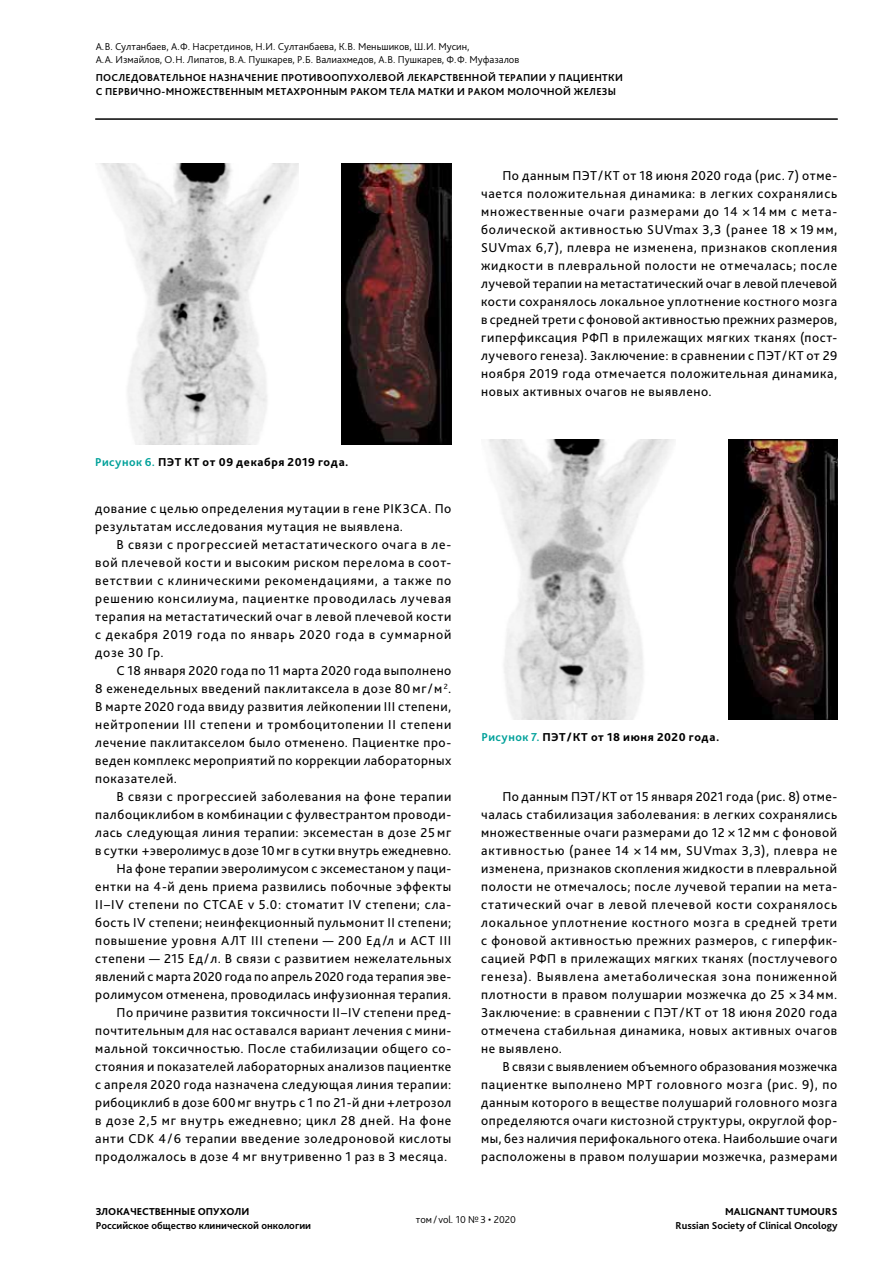
<style>
.page{position:relative;width:893px;height:1263px;background:#fff}
.page>*{position:absolute;margin:0;border:0;box-sizing:border-box;transform-origin:0 0}
.t1{font:13.5px/18px "Bliss Pro";letter-spacing:.045em;color:#000;text-align:justify}
.t2{font:13.5px "Bliss Pro";letter-spacing:.025em;color:#000}
.t3{font:800 12px "Bliss Pro";letter-spacing:.05em;color:#000}
.t4{font:300 10.5px/13.5px "Bliss Pro";color:#000}
.t5{font:700 10.5px/13.5px "Bliss Pro";letter-spacing:.025em;color:#000}
.t6{font:700 10.5px "Bliss Pro";color:#000}
.t7{font:800 10.5px "Bliss Pro";color:#000}
.s1{font-weight:700;color:#00a19a}
</style>
<div class="page">
<hr style="left:95px;top:119px;width:743px;height:1px;background:#000">
<img style="left:100px;top:164px;width:198px;height:280px">
<img style="left:341px;top:164px;width:110px;height:280px">
<img style="left:488px;top:439px;width:186px;height:281px">
<img style="left:728px;top:439px;width:110px;height:281px">
<p class="t4" style="left:96px;top:39px;width:425px">А.В. Султанбаев, А.Ф. Насретдинов, Н.И. Султанбаева, К.В. Меньшиков, Ш.И. Мусин,<br>А.А. Измайлов, О.Н. Липатов, В.А. Пушкарев, Р.Б. Валиахмедов, А.В. Пушкарев, Ф.Ф. Муфазалов</p>
<p class="t5" style="left:96px;top:71px;width:529px">ПОСЛЕДОВАТЕЛЬНОЕ НАЗНАЧЕНИЕ ПРОТИВООПУХОЛЕВОЙ ЛЕКАРСТВЕННОЙ ТЕРАПИИ У ПАЦИЕНТКИ<br>С ПЕРВИЧНО-МНОЖЕСТВЕННЫМ МЕТАХРОННЫМ РАКОМ ТЕЛА МАТКИ И РАКОМ МОЛОЧНОЙ ЖЕЛЕЗЫ</p>
<p class="t3" style="left:95px;top:454px;width:255px"><span class="s1">Рисунок 6.</span> ПЭТ КТ от 09 декабря 2019 года.</p>
<p class="t1" style="left:95px;top:499px;width:358px">дование с целью определения мутации в гене PIK3CA. По результатам исследования мутация не выявлена.</p>
<p class="t1" style="left:95px;top:535px;width:358px;text-indent:21px">В связи с прогрессией метастатического очага в ле‑ вой плечевой кости и высоким риском перелома в соот‑ ветствии с клиническими рекомендациями, а также по решению консилиума, пациентке проводилась лучевая терапия на метастатический очаг в левой плечевой кости с декабря 2019 года по январь 2020 года в суммарной дозе 30 Гр.</p>
<p class="t1" style="left:95px;top:661px;width:358px;text-indent:21px">С 18 января 2020 года по 11 марта 2020 года выполнено 8 еженедельных введений паклитаксела в дозе 80 мг/м<sup>2</sup>.<br>В марте 2020 года ввиду развития лейкопении III степени, нейтропении III степени и тромбоцитопении II степени лечение паклитакселом было отменено. Пациентке про‑ веден комплекс мероприятий по коррекции лабораторных показателей.</p>
<p class="t1" style="left:117px;top:787px;width:336px">В связи с прогрессией заболевания на фоне терапии</p>
<p class="t1" style="left:95px;top:805px;width:358px">палбоциклибом в комбинации с фулвестрантом проводи‑</p>
<p class="t1" style="left:95px;top:823px;width:358px">лась следующая линия терапии: эксеместан в дозе 25 мг</p>
<p class="t2" style="left:95px;top:842px;width:358px">в сутки +эверолимус в дозе 10мг в сутки внутрь ежедневно.</p>
<p class="t1" style="left:117px;top:859px;width:336px">На фоне терапии эверолимусом с эксеместаном у паци‑</p>
<p class="t1" style="left:95px;top:877px;width:358px">ентки на 4‑й день приема развились побочные эффекты</p>
<p class="t1" style="left:95px;top:895px;width:358px">II–IV степени по CTCAE v 5.0: стоматит IV степени; сла‑</p>
<p class="t1" style="left:95px;top:913px;width:358px">бость IV степени; неинфекционный пульмонит II степени;</p>
<p class="t1" style="left:95px;top:931px;width:358px">повышение уровня АЛТ III степени — 200 Ед/л и АСТ III</p>
<p class="t1" style="left:95px;top:949px;width:358px">степени — 215 Ед/л. В связи с развитием нежелательных</p>
<p class="t2" style="left:95px;top:968px;width:358px">явлений с марта 2020 года по апрель 2020 года терапия эве‑</p>
<p class="t1" style="left:95px;top:985px;width:358px">ролимусом отменена, проводилась инфузионная терапия.</p>
<p class="t1" style="left:117px;top:1003px;width:336px">По причине развития токсичности II–IV степени пред‑</p>
<p class="t1" style="left:95px;top:1021px;width:358px">почтительным для нас оставался вариант лечения с мини‑</p>
<p class="t1" style="left:95px;top:1039px;width:358px">мальной токсичностью. После стабилизации общего со‑</p>
<p class="t1" style="left:95px;top:1057px;width:358px">стояния и показателей лабораторных анализов пациентке</p>
<p class="t1" style="left:95px;top:1075px;width:358px">с апреля 2020 года назначена следующая линия терапии:</p>
<p class="t1" style="left:95px;top:1093px;width:358px">рибоциклиб в дозе 600мг внутрь с 1 по 21‑й дни +летрозол</p>
<p class="t1" style="left:95px;top:1111px;width:358px">в дозе 2,5 мг внутрь ежедневно; цикл 28 дней. На фоне</p>
<p class="t1" style="left:95px;top:1129px;width:358px">анти CDK 4/6 терапии введение золедроновой кислоты</p>
<p class="t1" style="left:95px;top:1147px;width:353px">продолжалось в дозе 4 мг внутривенно 1 раз в 3 месяца.</p>
<p class="t1" style="left:481px;top:166px;width:358px;text-indent:21px">По данным ПЭТ/КТ от 18 июня 2020 года (рис. 7) отме‑ чается положительная динамика: в легких сохранялись множественные очаги размерами до 14 × 14 мм с мета‑ болической активностью SUVmax 3,3 (ранее 18 × 19 мм, SUVmax 6,7), плевра не изменена, признаков скопления жидкости в плевральной полости не отмечалась; после лучевой терапии на метастатический очаг в левой плечевой кости сохранялось локальное уплотнение костного мозга в средней трети с фоновой активностью прежних размеров, гиперфиксация РФП в прилежащих мягких тканях (пост‑ лучевого генеза). Заключение: в сравнении с ПЭТ/КТ от 29 ноября 2019 года отмечается положительная динамика, новых активных очагов не выявлено.</p>
<p class="t3" style="left:482px;top:729px;width:239px"><span class="s1">Рисунок 7.</span> ПЭТ/КТ от 18 июня 2020 года.</p>
<p class="t1" style="left:481px;top:787px;width:358px;text-indent:21px">По данным ПЭТ/КТ от 15 января 2021 года (рис. 8) отме‑ чалась стабилизация заболевания: в легких сохранялись множественные очаги размерами до 12 × 12 мм с фоновой активностью (ранее 14 × 14 мм, SUVmax 3,3), плевра не изменена, признаков скопления жидкости в плевральной полости не отмечалось; после лучевой терапии на мета‑ статический очаг в левой плечевой кости сохранялось локальное уплотнение костного мозга в средней трети с фоновой активностью прежних размеров, с гиперфик‑ сацией РФП в прилежащих мягких тканях (постлучевого генеза). Выявлена аметаболическая зона пониженной плотности в правом полушарии мозжечка до 25 × 34 мм.<br>Заключение: в сравнении с ПЭТ/КТ от 18 июня 2020 года отмечена стабильная динамика, новых активных очагов не выявлено.</p>
<p class="t1" style="left:481px;top:1057px;width:358px;text-indent:21px">В связи с выявлением объемного образования мозжечка пациентке выполнено МРТ головного мозга (рис. 9), по данным которого в веществе полушарий головного мозга определяются очаги кистозной структуры, округлой фор‑ мы, без наличия перифокального отека. Наибольшие очаги расположены в правом полушарии мозжечка, размерами</p>
<p class="t7" style="left:96px;top:1205px;width:155px">ЗЛОКАЧЕСТВЕННЫЕ ОПУХОЛИ</p>
<p class="t6" style="left:96px;top:1218px;width:217px">Российское общество клинической онкологии</p>
<p class="t4" style="left:416px;top:1213px;width:102px">том/ vol. 10 №3 • 2020</p>
<p class="t7" style="left:725px;top:1205px;width:114px">MALIGNANT TUMOURS</p>
<p class="t6" style="left:676px;top:1218px;width:164px">Russian Society of Clinical Oncology</p>
</div>
